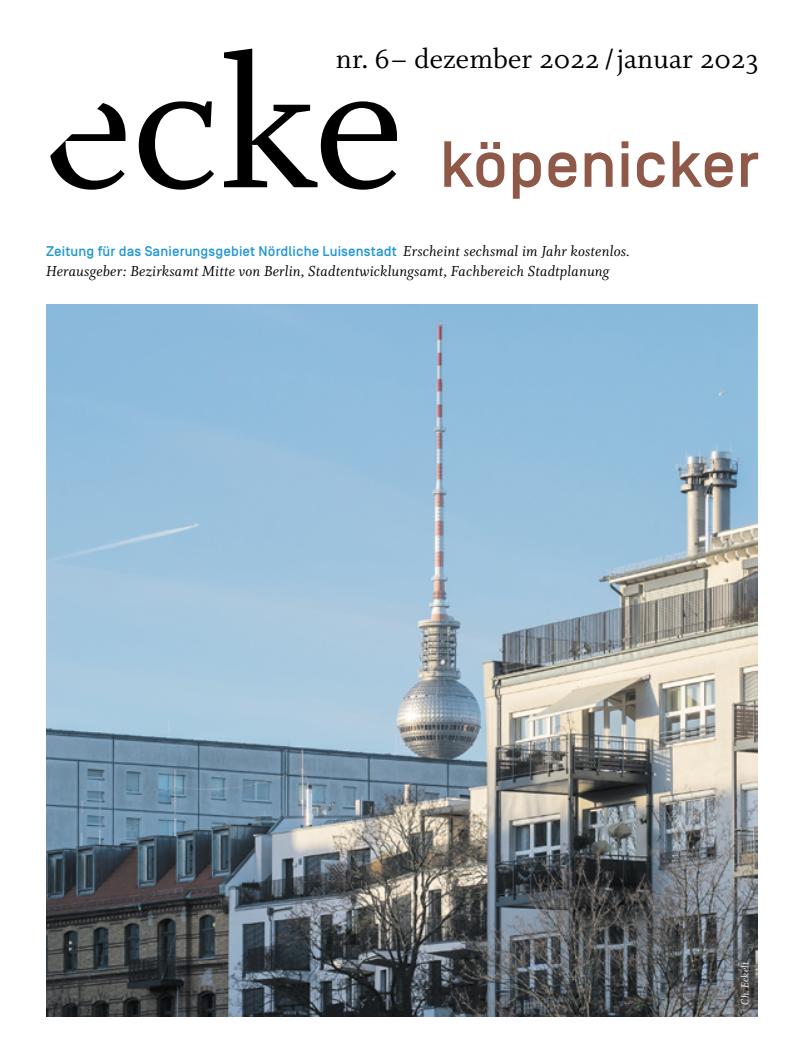
<style>
.page{position:relative;width:805px;height:1063px;background:#fff}
.page>*{position:absolute;margin:0;border:0;box-sizing:border-box;transform-origin:0 0}
.t1{font:206.25px "Whitman Roman LF";color:#000}
.t2{font:500 65px "Simplon Norm";letter-spacing:.005em;color:#8e5948}
.t3{font:30.62px "Whitman Roman Os F";letter-spacing:.005em;color:#000}
.t4{font:16.25px "Whitman Italic Os F";letter-spacing:.01em;color:#000}
.t5{font:500 14px "Simplon Norm";letter-spacing:.01em;color:#2298d5}
.t6{font:11.25px "Whitman Italic Os F";letter-spacing:.01em;color:#fff}
.s1{font-family:"Whitman Italic Os F";font-weight:400;font-size:16.25px;color:#000}
</style>
<div class="page">
<img style="left:46px;top:305px;width:711px;height:712px">
<h3 class="t3" style="left:336px;top:42px;width:424px">nr. 6– dezember 2022 /januar 2023</h3>
<h1 class="t1" style="left:43px;top:11px;width:362px">ecke</h1>
<h2 class="t2" style="left:439px;top:130px;width:320px">köpenicker</h2>
<p class="t5" style="left:46px;top:244px;width:585px">Zeitung für das Sanierungsgebiet Nördliche Luisenstadt <span class="s1">Erscheint sechsmal im Jahr kostenlos.</span></p>
<p class="t4" style="left:46px;top:262px;width:564px">Herausgeber: Bezirksamt Mitte von Berlin, Stadtentwicklungsamt, Fachbereich Stadtplanung</p>
<p class="t6" style="left:738px;top:1005px;width:44px;rotate:-90deg">Ch. Eckelt</p>
</div>
